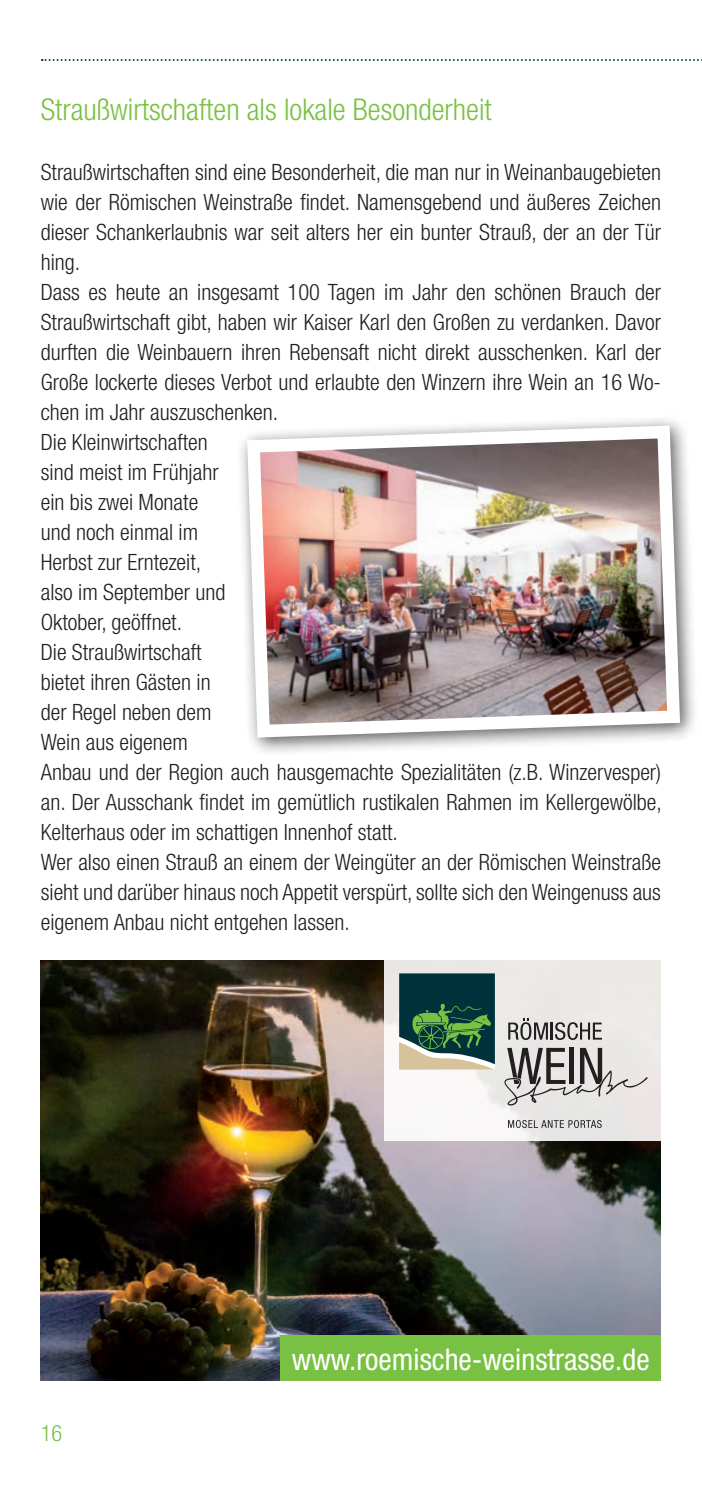
<style>
.page{position:relative;width:702px;height:1489px;background:#fff}
.page>*{position:absolute;margin:0;border:0;box-sizing:border-box;transform-origin:0 0}
.t1{font:300 condensed 30px "Helvetica Neue";color:#79c142}
.t2{font:condensed 30px "Helvetica Neue";color:#fff}
.t3{font:300 condensed 22.5px/30px "Helvetica Neue";color:#231f20}
.t4{font:300 condensed 22.5px "Helvetica Neue";color:#79c142}
</style>
<div class="page">
<svg style="left:42px;top:59px;width:660px;height:2px"></svg>
<img style="left:41px;top:960px;width:619px;height:420px">
<div style="left:281px;top:1334px;width:379px;height:46px;background:#79c142"></div>
<svg style="left:384px;top:960px;width:277px;height:180px;fill:#ece9e6"></svg>
<svg style="left:508px;top:1018px;width:40px;height:21px"></svg>
<hr style="left:550px;top:1022px;width:3px;height:17px;background:#231f20">
<svg style="left:555px;top:1022px;width:47px;height:17px"></svg>
<svg style="left:504px;top:1047px;width:143px;height:58px;background:#bab8b7"></svg>
<svg style="left:508px;top:1119px;width:93px;height:8px"></svg>
<svg style="left:399px;top:973px;width:96px;height:96px;background:#3a6354"></svg>
<div style="left:235px;top:413px;width:464px;height:343px;background:#231f20;opacity:.75"></div>
<img style="left:241px;top:419px;width:445px;height:325px">
<h1 class="t1" style="left:41px;top:92px;width:452px">Straußwirtschaften als lokale Besonderheit</h1>
<p class="t3" style="left:41px;top:157px;width:622px">Straußwirtschaften sind eine Besonderheit, die man nur in Weinanbaugebieten wie der Römischen Weinstraße findet. Namensgebend und äußeres Zeichen dieser Schankerlaubnis war seit alters her ein bunter Strauß, der an der Tür hing.<br>Dass es heute an insgesamt 100 Tagen im Jahr den schönen Brauch der Straußwirtschaft gibt, haben wir Kaiser Karl den Großen zu verdanken. Davor durften die Weinbauern ihren Rebensaft nicht direkt ausschenken. Karl der Große lockerte dieses Verbot und erlaubte den Winzern ihre Wein an 16 Wo&shy;chen im Jahr auszuschenken.<br>Die Kleinwirtschaften<br>sind meist im Frühjahr<br>ein bis zwei Monate<br>und noch einmal im<br>Herbst zur Erntezeit,<br>also im September und<br>Oktober, geöffnet.<br>Die Straußwirtschaft<br>bietet ihren Gästen in<br>der Regel neben dem<br>Wein aus eigenem<br>Anbau und der Region auch hausgemachte Spezialitäten (z.B. Winzervesper) an. Der Ausschank findet im gemütlich rustikalen Rahmen im Kellergewölbe, Kelterhaus oder im schattigen Innenhof statt.<br>Wer also einen Strauß an einem der Weingüter an der Römischen Weinstraße sieht und darüber hinaus noch Appetit verspürt, sollte sich den Weingenuss aus eigenem Anbau nicht entgehen lassen.</p>
<p class="t4" style="left:41px;top:1419px;width:23px">16</p>
<h1 class="t2" style="left:292px;top:1341px;width:359px">www.roemische-weinstrasse.de</h1>
</div>
